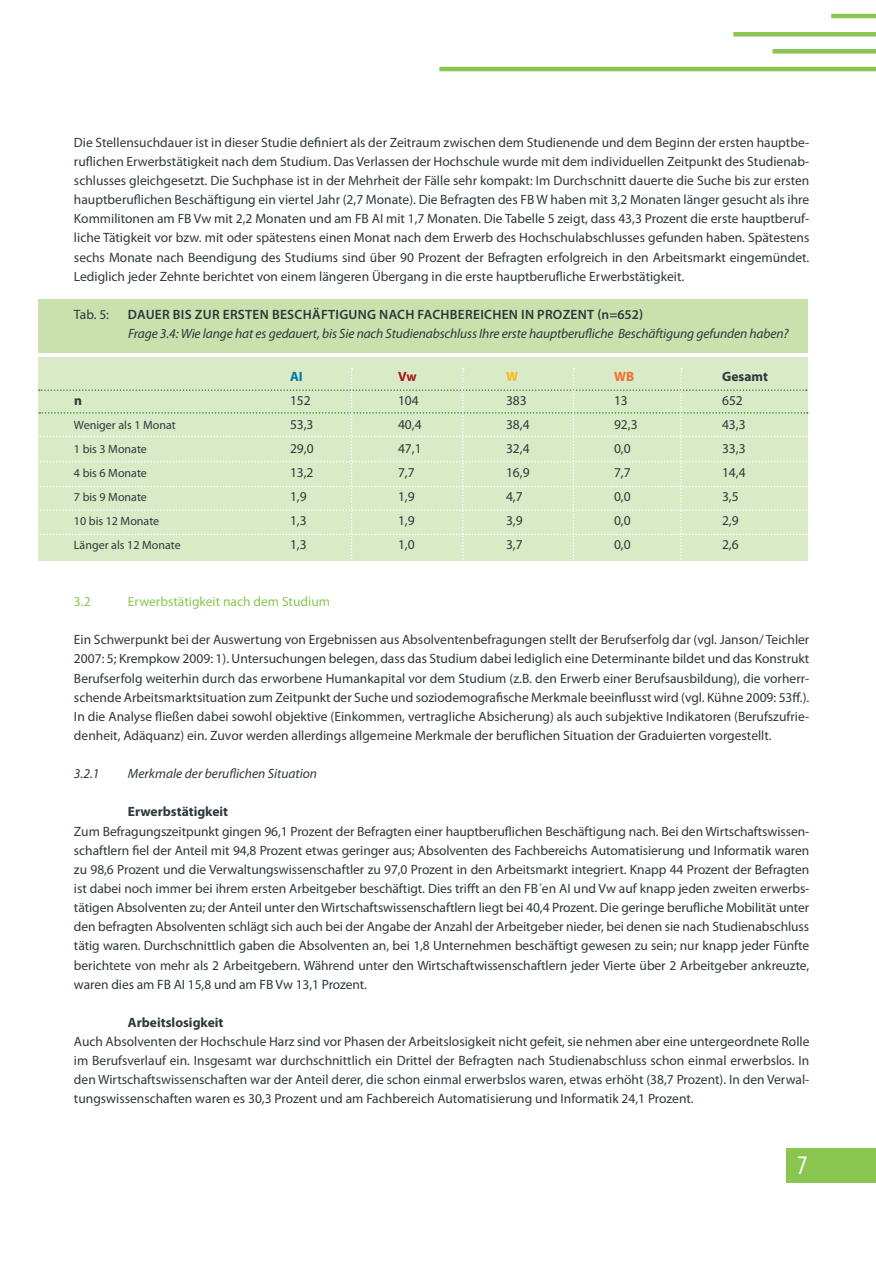
<style>
.page{position:relative;width:876px;height:1263px;background:#fff}
.page>*{position:absolute;margin:0;border:0;box-sizing:border-box;transform-origin:0 0}
.t1{font:condensed 27px "Myriad Pro";color:#fff}
.t2{font:13.5px/19.2px "Myriad Pro";color:#2e383c;text-align:justify}
.t3{font:italic 13.5px "Myriad Pro";letter-spacing:-.01em;color:#2e383c}
.t4{font:600 13.5px "Myriad Pro";letter-spacing:.02em;color:#2e383c}
.t5{font:700 13.5px "Myriad Pro";color:#2e383c}
.t6{font:13.5px "Myriad Pro";color:#89c650}
.t7{font:700 13.5px "Myriad Pro";color:#f36e28}
.t8{font:700 13.5px "Myriad Pro";color:#0077a2}
.t9{font:700 13.5px "Myriad Pro";color:#a5181b}
.t10{font:700 13.5px "Myriad Pro";color:#fcb41e}
.t11{font:12px "Myriad Pro";color:#2e383c}
.s1{color:#2e383c}
</style>
<div class="page">
<div style="left:787px;top:1148px;width:89px;height:34px;background:#89c650"></div>
<div style="left:38px;top:299px;width:770px;height:54px;background:#c9e2ad"></div>
<div style="left:38px;top:358px;width:770px;height:203px;background:#d9eac7"></div>
<hr style="left:439px;top:67px;width:437px;height:4px;background:#89c650">
<div style="left:772px;top:49px;width:104px;height:5px;background:#89c650"></div>
<div style="left:733px;top:32px;width:143px;height:5px;background:#89c650"></div>
<hr style="left:831px;top:14px;width:45px;height:4px;background:#89c650">
<svg style="left:38px;top:368px;width:771px;height:192px"></svg>
<p class="t2" style="left:74px;top:132px;width:737px">Die Stellensuchdauer ist in dieser Studie definiert als der Zeitraum zwischen dem Studienende und dem Beginn der ersten hauptbe&shy;ruflichen Erwerbstätigkeit nach dem Studium. Das Verlassen der Hochschule wurde mit dem individuellen Zeitpunkt des Studienab&shy;schlusses gleichgesetzt. Die Suchphase ist in der Mehrheit der Fälle sehr kompakt: Im Durchschnitt dauerte die Suche bis zur ersten hauptberuflichen Beschäftigung ein viertel Jahr (2,7 Monate). Die Befragten des FB W haben mit 3,2 Monaten länger gesucht als ihre Kommilitonen am FB Vw mit 2,2 Monaten und am FB AI mit 1,7 Monaten. Die Tabelle 5 zeigt, dass 43,3 Prozent die erste hauptberuf&shy;liche Tätigkeit vor bzw. mit oder spätestens einen Monat nach dem Erwerb des Hochschulabschlusses gefunden haben. Spätestens sechs Monate nach Beendigung des Studiums sind über 90 Prozent der Befragten erfolgreich in den Arbeitsmarkt eingemündet.<br>Lediglich jeder Zehnte berichtet von einem längeren Übergang in die erste hauptberufliche Erwerbstätigkeit.</p>
<p class="t2" style="left:74px;top:305px;width:37px">Tab. 5:</p>
<p class="t4" style="left:128px;top:306px;width:517px">DAUER BIS ZUR ERSTEN BESCHÄFTIGUNG NACH FACHBEREICHEN IN PROZENT (N=652)</p>
<p class="t3" style="left:128px;top:325px;width:662px">Frage 3.4: Wie lange hat es gedauert, bis Sie nach Studienabschluss Ihre erste hauptberufliche Beschäftigung gefunden haben?</p>
<p class="t8" style="left:290px;top:368px;width:7px">AI</p>
<p class="t9" style="left:398px;top:368px;width:20px">Vw</p>
<p class="t10" style="left:506px;top:368px;width:13px">W</p>
<p class="t7" style="left:614px;top:368px;width:56px">WB <span class="s1">G</span></p>
<p class="t5" style="left:731px;top:368px;width:38px">esamt</p>
<p class="t5" style="left:74px;top:392px;width:9px">n</p>
<p class="t2" style="left:290px;top:391px;width:22px">152</p>
<p class="t2" style="left:398px;top:391px;width:22px">104</p>
<p class="t2" style="left:506px;top:391px;width:22px">383</p>
<p class="t2" style="left:614px;top:391px;width:15px">13</p>
<p class="t2" style="left:722px;top:391px;width:22px">652</p>
<p class="t11" style="left:74px;top:418px;width:103px">Weniger als 1 Monat</p>
<p class="t2" style="left:290px;top:415px;width:25px">53,3</p>
<p class="t2" style="left:398px;top:415px;width:25px">40,4</p>
<p class="t2" style="left:506px;top:415px;width:25px">38,4</p>
<p class="t2" style="left:614px;top:415px;width:25px">92,3</p>
<p class="t2" style="left:722px;top:415px;width:25px">43,3</p>
<p class="t11" style="left:74px;top:442px;width:74px">1 bis 3 Monate</p>
<p class="t2" style="left:290px;top:439px;width:25px">29,0</p>
<p class="t2" style="left:398px;top:439px;width:25px">47,1</p>
<p class="t2" style="left:506px;top:439px;width:25px">32,4</p>
<p class="t2" style="left:614px;top:439px;width:18px">0,0</p>
<p class="t2" style="left:722px;top:439px;width:25px">33,3</p>
<p class="t11" style="left:74px;top:466px;width:74px">4 bis 6 Monate</p>
<p class="t2" style="left:290px;top:463px;width:25px">13,2</p>
<p class="t2" style="left:398px;top:463px;width:18px">7,7</p>
<p class="t2" style="left:506px;top:463px;width:25px">16,9</p>
<p class="t2" style="left:614px;top:463px;width:18px">7,7</p>
<p class="t2" style="left:722px;top:463px;width:25px">14,4</p>
<p class="t11" style="left:74px;top:490px;width:74px">7 bis 9 Monate</p>
<p class="t2" style="left:290px;top:487px;width:18px">1,9</p>
<p class="t2" style="left:398px;top:487px;width:18px">1,9</p>
<p class="t2" style="left:506px;top:487px;width:18px">4,7</p>
<p class="t2" style="left:614px;top:487px;width:18px">0,0</p>
<p class="t2" style="left:722px;top:487px;width:18px">3,5</p>
<p class="t11" style="left:74px;top:514px;width:87px">10 bis 12 Monate</p>
<p class="t2" style="left:290px;top:511px;width:18px">1,3</p>
<p class="t2" style="left:398px;top:511px;width:18px">1,9</p>
<p class="t2" style="left:506px;top:511px;width:18px">3,9</p>
<p class="t2" style="left:614px;top:511px;width:18px">0,0</p>
<p class="t2" style="left:722px;top:511px;width:18px">2,9</p>
<p class="t11" style="left:74px;top:538px;width:108px">Länger als 12 Monate</p>
<p class="t2" style="left:290px;top:535px;width:18px">1,3</p>
<p class="t2" style="left:398px;top:535px;width:18px">1,0</p>
<p class="t2" style="left:506px;top:535px;width:18px">3,7</p>
<p class="t2" style="left:614px;top:535px;width:18px">0,0</p>
<p class="t2" style="left:722px;top:535px;width:18px">2,6</p>
<p class="t6" style="left:74px;top:593px;width:18px">3.2</p>
<p class="t6" style="left:128px;top:593px;width:204px">Erwerbstätigkeit nach dem Studium</p>
<p class="t2" style="left:74px;top:630px;width:737px">Ein Schwerpunkt bei der Auswertung von Ergebnissen aus Absolventenbefragungen stellt der Berufserfolg dar (vgl. Janson/ Teichler 2007: 5; Krempkow 2009: 1). Untersuchungen belegen, dass das Studium dabei lediglich eine Determinante bildet und das Konstrukt Berufserfolg weiterhin durch das erworbene Humankapital vor dem Studium (z.B. den Erwerb einer Berufsausbildung), die vorherr&shy;schende Arbeitsmarktsituation zum Zeitpunkt der Suche und soziodemografische Merkmale beeinflusst wird (vgl. Kühne 2009: 53ff.).<br>In die Analyse fließen dabei sowohl objektive (Einkommen, vertragliche Absicherung) als auch subjektive Indikatoren (Berufszufrie&shy;denheit, Adäquanz) ein. Zuvor werden allerdings allgemeine Merkmale der beruflichen Situation der Graduierten vorgestellt.</p>
<p class="t3" style="left:74px;top:765px;width:27px">3.2.1</p>
<p class="t3" style="left:128px;top:765px;width:191px">Merkmale der beruflichen Situation</p>
<p class="t5" style="left:128px;top:803px;width:102px">Erwerbstätigkeit</p>
<p class="t2" style="left:74px;top:821px;width:737px">Zum Befragungszeitpunkt gingen 96,1 Prozent der Befragten einer hauptberuflichen Beschäftigung nach. Bei den Wirtschaftswissen&shy;schaftlern fiel der Anteil mit 94,8 Prozent etwas geringer aus; Absolventen des Fachbereichs Automatisierung und Informatik waren zu 98,6 Prozent und die Verwaltungswissenschaftler zu 97,0 Prozent in den Arbeitsmarkt integriert. Knapp 44 Prozent der Befragten ist dabei noch immer bei ihrem ersten Arbeitgeber beschäftigt. Dies trifft an den FB´en AI und Vw auf knapp jeden zweiten erwerbs&shy;tätigen Absolventen zu; der Anteil unter den Wirtschaftswissenschaftlern liegt bei 40,4 Prozent. Die geringe berufliche Mobilität unter den befragten Absolventen schlägt sich auch bei der Angabe der Anzahl der Arbeitgeber nieder, bei denen sie nach Studienabschluss tätig waren. Durchschnittlich gaben die Absolventen an, bei 1,8 Unternehmen beschäftigt gewesen zu sein; nur knapp jeder Fünfte berichtete von mehr als 2 Arbeitgebern. Während unter den Wirtschaftwissenschaftlern jeder Vierte über 2 Arbeitgeber ankreuzte, waren dies am FB AI 15,8 und am FB Vw 13,1 Prozent.</p>
<p class="t5" style="left:74px;top:1013px;width:33px">A</p>
<p class="t5" style="left:137px;top:1013px;width:88px">rbeitslosigkeit</p>
<p class="t2" style="left:74px;top:1032px;width:737px">Auch Absolventen der Hochschule Harz sind vor Phasen der Arbeitslosigkeit nicht gefeit, sie nehmen aber eine untergeordnete Rolle im Berufsverlauf ein. Insgesamt war durchschnittlich ein Drittel der Befragten nach Studienabschluss schon einmal erwerbslos. In den Wirtschaftswissenschaften war der Anteil derer, die schon einmal erwerbslos waren, etwas erhöht (38,7 Prozent). In den Verwal&shy;tungswissenschaften waren es 30,3 Prozent und am Fachbereich Automatisierung und Informatik 24,1 Prozent.</p>
<h1 class="t1" style="left:797px;top:1148px;width:12px">7</h1>
</div>
